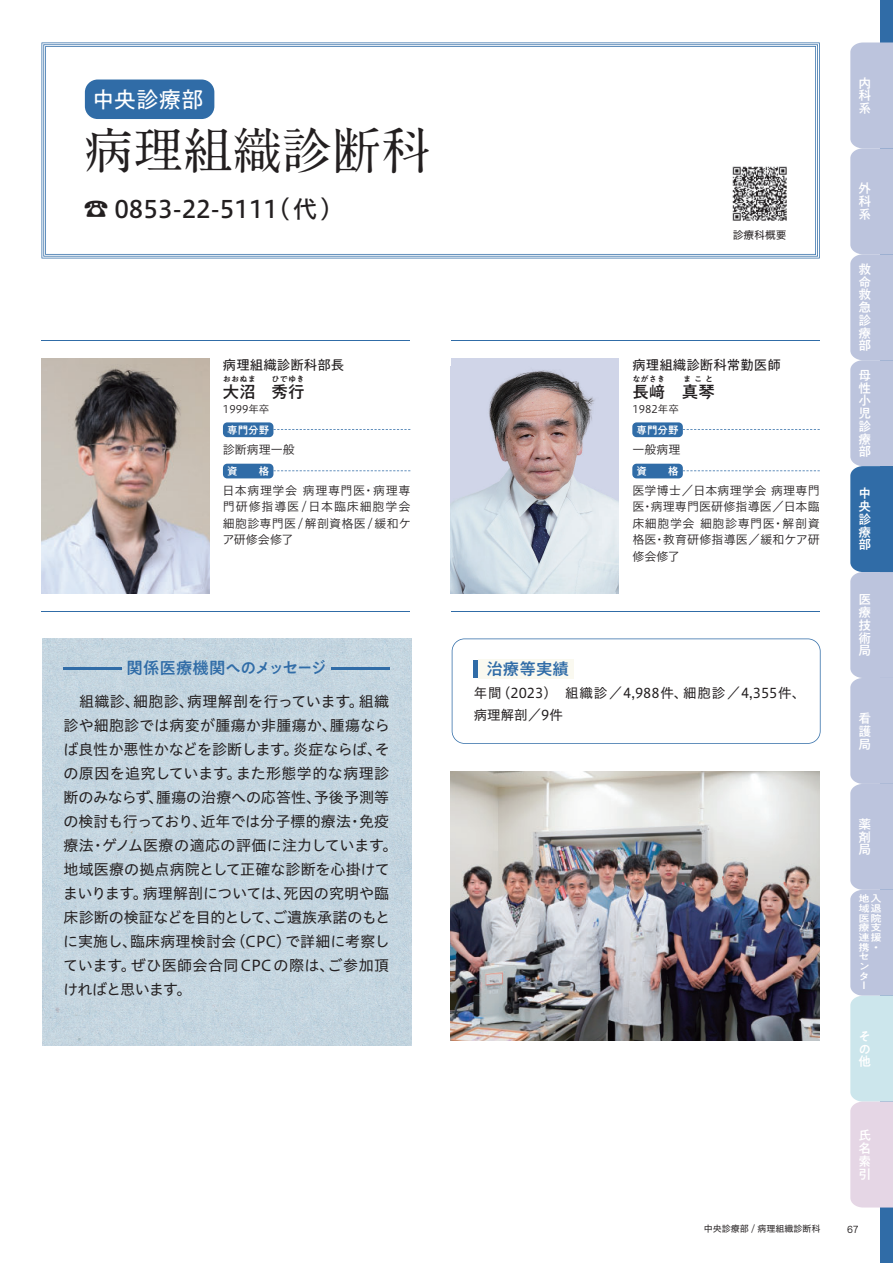
<style>
.page{position:relative;width:893px;height:1263px;background:#fff}
.page>*{position:absolute;margin:0;border:0;box-sizing:border-box;transform-origin:0 0}
.t1{font:49.5px "A1 Mincho Std Bold 90 msp RKSJ H";color:#231f20}
.t2{font:24px "Hiragino UD Sans Std N W5 90 msp RKSJ H";color:#231f20}
.t3{font:22.5px "PA1 Gothic Std N Regular 90 msp RKSJ H";color:#fff}
.t4{font:16.5px "PA1 Gothic Std N Medium 90 msp RKSJ H";letter-spacing:-.06em;color:#306ca7}
.t5{font:16.5px "PA1 Gothic Std N Medium 90 msp RKSJ H";color:#231f20}
.t6{font:16.5px "PA1 Gothic Std N Medium 90 msp RKSJ H";color:#306ca7}
.t7{font:15px/24px "Hiragino UD Sans Std N W4 90 msp RKSJ H";letter-spacing:.005em;color:#231f20}
.t8{font:13.5px/21.8px "Hiragino UD Sans Std N W4 90 msp RKSJ H";color:#231f20}
.t9{font:13.5px "PA1 Gothic Std N Regular 90 msp RKSJ H";color:#231f20}
.t10{font:12.75px/12.8px "PA1 Gothic Std N Medium 90 msp RKSJ H";color:#fff;text-align:justify}
.t11{font:12px/16.5px "Hiragino UD Sans Std N W3 90 msp RKSJ H";letter-spacing:.02em;color:#231f20;text-align:justify}
.t12{font:12px/16.5px "Hiragino UD Sans Std N W3 90 msp RKSJ H";letter-spacing:.05em;color:#231f20}
.t13{font:10.8px "Hiragino UD Sans Std N W4 90 msp RKSJ H";color:#231f20}
.t14{font:10.5px "PA1 Gothic Std N Medium 90 msp RKSJ H";color:#fff}
.t15{font:10.5px "Hiragino UD Sans Std N W3 90 msp RKSJ H";color:#231f20}
.t16{font:9.6px/9.8px "PA1 Gothic Std N Medium 90 msp RKSJ H";color:#fff;scale:1.16 1}
.t17{font:9px "Hiragino UD Sans Std N W4 90 msp RKSJ H";color:#231f20}
.t18{font:500 9px "MOG Romaji B";color:#231f20}
.t19{font:8.25px "PA1 Gothic Std N Medium 90 msp RKSJ H";color:#231f20}
</style>
<div class="page">
<hr style="left:42px;top:340px;width:368px;height:1px;background:#306ca7">
<hr style="left:451px;top:340px;width:369px;height:1px;background:#306ca7">
<hr style="left:42px;top:612px;width:368px;height:1px;background:#306ca7">
<hr style="left:451px;top:612px;width:369px;height:1px;background:#306ca7">
<img style="left:42px;top:639px;width:369px;height:406px">
<svg style="left:43px;top:44px;width:775px;height:213px;background:#b0c6dd"></svg>
<svg style="left:45px;top:46px;width:771px;height:209px"></svg>
<img style="left:42px;top:358px;width:167px;height:236px">
<div style="left:451px;top:358px;width:167px;height:236px;background:#d0d5e8"></div>
<img style="left:451px;top:370px;width:167px;height:224px">
<img style="left:451px;top:772px;width:369px;height:268px">
<img style="left:729px;top:164px;width:61px;height:61px">
<div style="left:223px;top:422px;width:50px;height:15px;background:#306ca7;border-radius:4px"></div>
<svg style="left:273px;top:429px;width:137px;height:1px"></svg>
<div style="left:632px;top:422px;width:51px;height:15px;background:#306ca7;border-radius:4px"></div>
<svg style="left:682px;top:429px;width:138px;height:1px"></svg>
<div style="left:223px;top:464px;width:50px;height:14px;background:#306ca7;border-radius:4px"></div>
<svg style="left:273px;top:470px;width:137px;height:1px"></svg>
<div style="left:632px;top:464px;width:51px;height:14px;background:#306ca7;border-radius:4px"></div>
<svg style="left:682px;top:470px;width:138px;height:1px"></svg>
<hr style="left:64px;top:669px;width:58px;height:1px;background:#306ca7">
<hr style="left:64px;top:668px;width:58px;height:1px;background:#306ca7">
<hr style="left:64px;top:667px;width:58px;height:1px;background:#306ca7">
<hr style="left:332px;top:669px;width:58px;height:1px;background:#306ca7">
<hr style="left:332px;top:668px;width:58px;height:1px;background:#306ca7">
<hr style="left:332px;top:667px;width:58px;height:1px;background:#306ca7">
<svg style="left:452px;top:639px;width:368px;height:105px"></svg>
<div style="left:85px;top:80px;width:129px;height:39px;background:#306ca7;border-radius:13px"></div>
<div style="left:880px;top:0;width:13px;height:1263px;background:#306ca7"></div>
<svg style="left:850px;top:42px;width:43px;height:1166px;background:#b5c1da"></svg>
<h3 class="t3" style="left:92px;top:91px;width:113px">中央診療部</h3>
<h1 class="t1" style="left:84px;top:132px;width:348px">病理組織診断科</h1>
<h2 class="t2" style="left:84px;top:200px;width:250px">☎ 0853-22-5111(代)</h2>
<p class="t13" style="left:733px;top:231px;width:56px">診療科概要</p>
<p class="t9" style="left:223px;top:360px;width:123px">病理組織診断科部長</p>
<p class="t9" style="left:632px;top:360px;width:150px">病理組織診断科常勤医師</p>
<p class="t19" style="left:223px;top:376px;width:34px">おおぬま</p>
<p class="t19" style="left:272px;top:376px;width:34px">ひでゆき</p>
<p class="t5" style="left:223px;top:385px;width:83px">大沼 秀行</p>
<p class="t19" style="left:632px;top:376px;width:34px">ながさき</p>
<p class="t19" style="left:683px;top:376px;width:32px">まこと</p>
<p class="t5" style="left:632px;top:385px;width:84px">長﨑 真琴</p>
<p class="t15" style="left:223px;top:405px;width:48px">1999年卒</p>
<p class="t15" style="left:632px;top:405px;width:48px">1982年卒</p>
<p class="t14" style="left:227px;top:426px;width:43px">専門分野</p>
<p class="t11" style="left:223px;top:443px;width:73px">診断病理一般</p>
<p class="t14" style="left:227px;top:467px;width:43px">資　　格</p>
<p class="t12" style="left:222px;top:484px;width:205px">日本病理学会 病理専門医・病理専<br>門研修指導医/日本臨床細胞学会 　細胞診専門医/解剖資格医/緩和ケ<br>ア研修会修了</p>
<p class="t4" style="left:127px;top:662px;width:202px">関係医療機関へのメッセージ</p>
<p class="t7" style="left:63px;top:692px;width:336px">　組織診、細胞診、病理解剖を行っています。組織診や細胞診では病変が腫瘍か非腫瘍か、腫瘍ならば良性か悪性かなどを診断します。炎症ならば、その原因を追究しています。また形態学的な病理診断のみならず、腫瘍の治療への応答性、予後予測等の検討も行っており、近年では分子標的療法・免疫療法・ゲノム医療の適応の評価に注力しています。地域医療の拠点病院として正確な診断を心掛けてまいります。病理解剖については、死因の究明や臨床診断の検証などを目的として、ご遺族承諾のもとに実施し、臨床病理検討会(CPC)で詳細に考察しています。ぜひ医師会合同 CPCの際は、ご参加頂ければと思います。</p>
<p class="t14" style="left:636px;top:426px;width:43px">専門分野</p>
<p class="t11" style="left:632px;top:443px;width:49px">一般病理</p>
<p class="t14" style="left:636px;top:467px;width:43px">資　　格</p>
<p class="t11" style="left:632px;top:484px;width:189px">医学博士／日本病理学会 病理専門医・病理専門医研修指導医／日本臨床細胞学会 細胞診専門医・解剖資格医・教育研修指導医／緩和ケア研修会修了</p>
<p class="t6" style="left:486px;top:663px;width:84px">治療等実績</p>
<p class="t8" style="left:474px;top:684px;width:353px">年間 (2023)　組織診／4,988件、細胞診／4,355件、　　病理解剖／9件</p>
<p class="t10" style="left:858px;top:78px;width:14px">内科系</p>
<p class="t10" style="left:858px;top:184px;width:14px">外科系</p>
<p class="t10" style="left:858px;top:264px;width:14px">救命救急診療部</p>
<p class="t10" style="left:858px;top:370px;width:14px">母性小児診療部</p>
<p class="t10" style="left:858px;top:489px;width:14px">中央診療部</p>
<p class="t10" style="left:858px;top:595px;width:14px">医療技術局</p>
<p class="t10" style="left:858px;top:714px;width:14px">看護局</p>
<p class="t10" style="left:858px;top:819px;width:14px">薬剤局</p>
<p class="t16" style="left:858px;top:895px;width:21px">地入域退医院療支連援携・セ<br>ン<br>タ<br>ー</p>
<p class="t10" style="left:858px;top:1031px;width:14px">その他</p>
<p class="t10" style="left:858px;top:1131px;width:14px">氏名索引</p>
<p class="t17" style="left:704px;top:1225px;width:118px">中央診療部 / 病理組織診断科</p>
<p class="t18" style="left:847px;top:1223px;width:13px">67</p>
</div>
